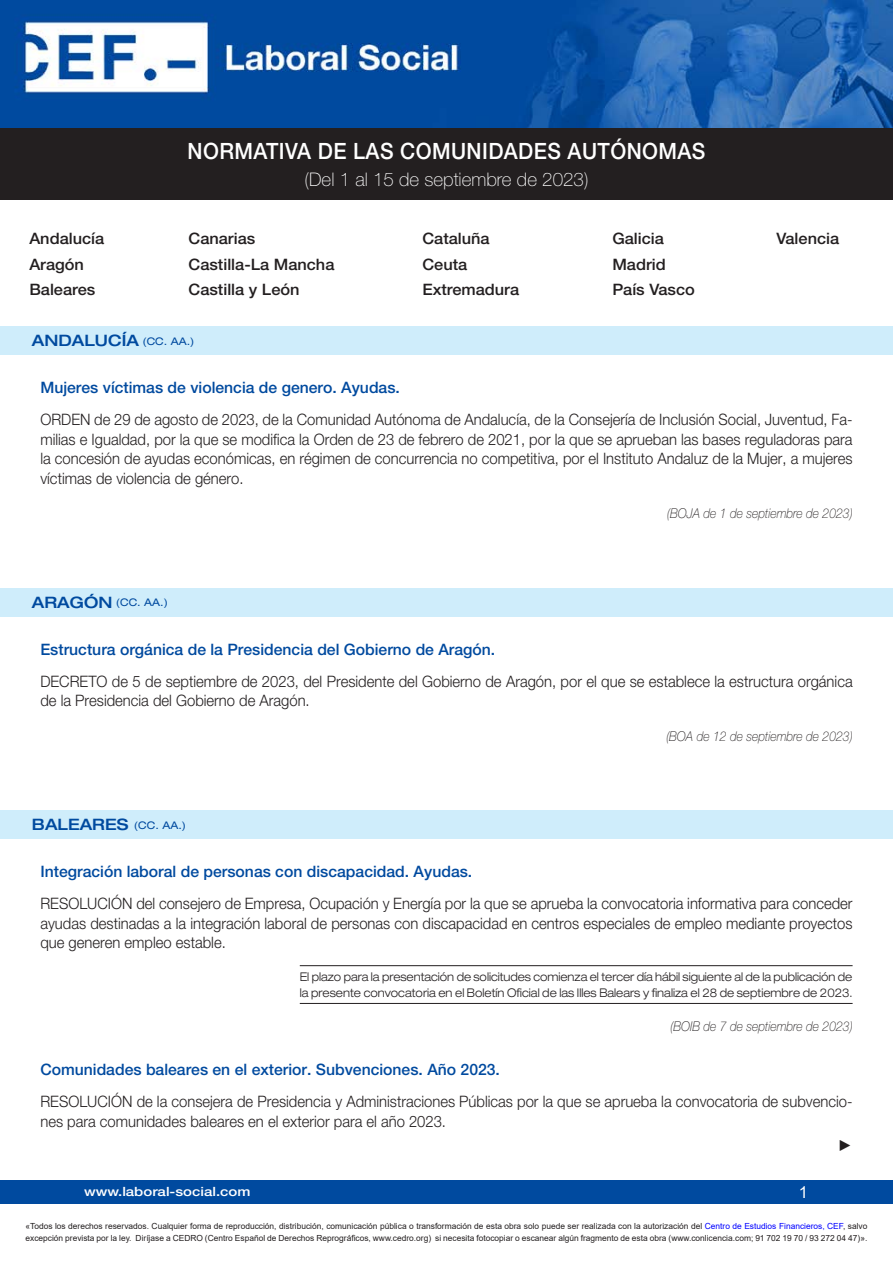
<style>
.page{position:relative;width:893px;height:1263px;background:#fff}
.page>*{position:absolute;margin:0;border:0;box-sizing:border-box;transform-origin:0 0}
.t1{font:500 22.5px "Helvetica Neue LT Std";letter-spacing:.02em;color:#fff;scale:.93 1}
.t2{font:100 18.75px "Helvetica Neue LT Std";color:#fff}
.t3{font:16.5px "Arial";color:#fff}
.Contenido{font:300 15.75px/19.5px "Helvetica Neue LT Std";color:#231f20;text-align:justify;scale:.94 1}
.Título-cabecera{font:500 15.75px "Helvetica Neue LT Std";color:#004a9f}
.Comunidades_TOP{font:500 15.75px "Helvetica Neue LT Std";color:#231f20;scale:1.04 1}
.Comunidades_division{font:500 expanded 15.75px "Helvetica Neue LT Std";color:#004a9f}
.Contenido-2{font:15.75px "Times New Roman";color:#231f20;scale:.94 1}
.publicación{font:italic 100 13.5px "Helvetica Neue LT Std";color:#231f20;scale:.9 1}
.t4{font:500 12.75px "Helvetica Neue LT Std";color:#fff;scale:1.18 1}
.Plazo{font:300 expanded 12px/15.8px "Helvetica Neue LT Std";letter-spacing:-.005em;color:#231f20;scale:.92 1}
.Comunidades_division-2{font:expanded 10.5px "Helvetica Neue LT Std";color:#004a9f}
.t5{font:8.4px/12px "Arial";color:#231f20}
.s1{font-weight:400;font-size:10.5px}
.s2{font-weight:500;font-size:15.75px}
.s3{color:#00f}
</style>
<div class="page">
<div style="left:0;top:1180px;width:893px;height:23px;background:#004a9f"></div>
<img style="left:0;top:0;width:893px;height:128px">
<div style="left:0;top:128px;width:893px;height:72px;background:#231f20"></div>
<hr style="left:300px;top:965px;width:553px;height:1px;background:#231f20">
<hr style="left:300px;top:1003px;width:553px;height:1px;background:#231f20">
<div style="left:0;top:327px;width:893px;height:28px;background:#cfedfb"></div>
<div style="left:0;top:588px;width:893px;height:28px;background:#cfedfb"></div>
<div style="left:0;top:810px;width:893px;height:29px;background:#cfedfb"></div>
<p class="Comunidades_TOP" style="left:29px;top:229px;width:74px">Andalucía</p>
<p class="Comunidades_TOP" style="left:29px;top:255px;width:54px">Aragón</p>
<p class="Comunidades_TOP" style="left:29px;top:280px;width:65px">Baleares</p>
<h1 class="t1" style="left:188px;top:137px;width:558px">NORMATIVA DE LAS COMUNIDADES AUTÓNOMAS</h1>
<p class="t2" style="left:305px;top:168px;width:285px">(Del 1 al 15 de septiembre de 2023)</p>
<p class="Comunidades_TOP" style="left:189px;top:229px;width:66px">Canarias</p>
<p class="Comunidades_TOP" style="left:189px;top:255px;width:142px">Castilla-La Mancha</p>
<p class="Comunidades_TOP" style="left:189px;top:280px;width:108px">Castilla y León</p>
<p class="Comunidades_TOP" style="left:422px;top:229px;width:66px">Cataluña</p>
<p class="Comunidades_TOP" style="left:422px;top:255px;width:45px">Ceuta</p>
<p class="Comunidades_TOP" style="left:422px;top:280px;width:95px">Extremadura</p>
<p class="Comunidades_TOP" style="left:612px;top:229px;width:51px">Galicia</p>
<p class="Comunidades_TOP" style="left:612px;top:255px;width:53px">Madrid</p>
<p class="Comunidades_TOP" style="left:612px;top:280px;width:81px">País Vasco</p>
<p class="Comunidades_TOP" style="left:776px;top:229px;width:62px">Valencia</p>
<p class="Comunidades_division" style="left:32px;top:331px;width:164px">ANDALUCÍA <span class="s1">(CC. AA.)</span></p>
<p class="Título-cabecera" style="left:40px;top:378px;width:361px">Mujeres víctimas de violencia de genero. Ayudas.</p>
<p class="Contenido" style="left:40px;top:410px;width:865px">ORDEN de 29 de agosto de 2023, de la Comunidad Autónoma de Andalucía, de la Consejería de Inclusión Social, Juventud, Fa&shy;milias e Igualdad, por la que se modifica la Orden de 23 de febrero de 2021, por la que se aprueban las bases reguladoras para la concesión de ayudas económicas, en régimen de concurrencia no competitiva, por el Instituto Andaluz de la Mujer, a mujeres víctimas de violencia de género.</p>
<p class="publicación" style="left:667px;top:506px;width:207px">(BOJA de 1 de septiembre de 2023)</p>
<p class="Comunidades_division-2" style="left:32px;top:596px;width:138px"><span class="s2">ARAGÓN</span> (CC. AA.)</p>
<p class="Título-cabecera" style="left:40px;top:639px;width:456px">Estructura orgánica de la Presidencia del Gobierno de Aragón.</p>
<p class="Contenido" style="left:40px;top:671px;width:866px">DECRETO de 5 de septiembre de 2023, del Presidente del Gobierno de Aragón, por el que se establece la estructura orgánica de la Presidencia del Gobierno de Aragón.</p>
<p class="publicación" style="left:666px;top:728px;width:208px">(BOA de 12 de septiembre de 2023)</p>
<p class="Comunidades_division" style="left:32px;top:815px;width:156px">BALEARES <span class="s1">(CC. AA.)</span></p>
<p class="Título-cabecera" style="left:40px;top:862px;width:433px">Integración laboral de personas con discapacidad. Ayudas.</p>
<p class="Contenido" style="left:40px;top:893px;width:865px">RESOLUCIÓN del consejero de Empresa, Ocupación y Energía por la que se aprueba la convocatoria informativa para conceder ayudas destinadas a la integración laboral de personas con discapacidad en centros especiales de empleo mediante proyectos que generen empleo estable.</p>
<p class="Plazo" style="left:300px;top:969px;width:602px">El plazo para la presentación de solicitudes comienza el tercer día hábil siguiente al de la publicación de la presente convocatoria en el Boletín Oficial de las Illes Balears y finaliza el 28 de septiembre de 2023.</p>
<p class="publicación" style="left:671px;top:1018px;width:204px">(BOIB de 7 de septiembre de 2023)</p>
<p class="Título-cabecera" style="left:40px;top:1060px;width:461px">Comunidades baleares en el exterior. Subvenciones. Año 2023.</p>
<p class="Contenido" style="left:40px;top:1092px;width:865px">RESOLUCIÓN de la consejera de Presidencia y Administraciones Públicas por la que se aprueba la convocatoria de subvencio&shy;nes para comunidades baleares en el exterior para el año 2023.</p>
<p class="Contenido-2" style="left:838px;top:1134px;width:17px">►</p>
<p class="t4" style="left:84px;top:1184px;width:143px">www.laboral-social.com</p>
<p class="t3" style="left:799px;top:1180px;width:11px">1</p>
<p class="t5" style="left:26px;top:1220px;width:843px">«Todos los derechos reservados. Cualquier forma de reproducción, distribución, comunicación pública o transformación de esta obra solo puede ser realizada con la autorización del <span class="s3">Centro de Estudios Financieros, CEF</span>, salvo excepción prevista por la ley. Diríjase a CEDRO (Centro Español de Derechos Reprográficos, www.cedro.org) si necesita fotocopiar o escanear algún fragmento de esta obra (www.conlicencia.com; 91 702 19 70 / 93 272 04 47)».</p>
</div>
